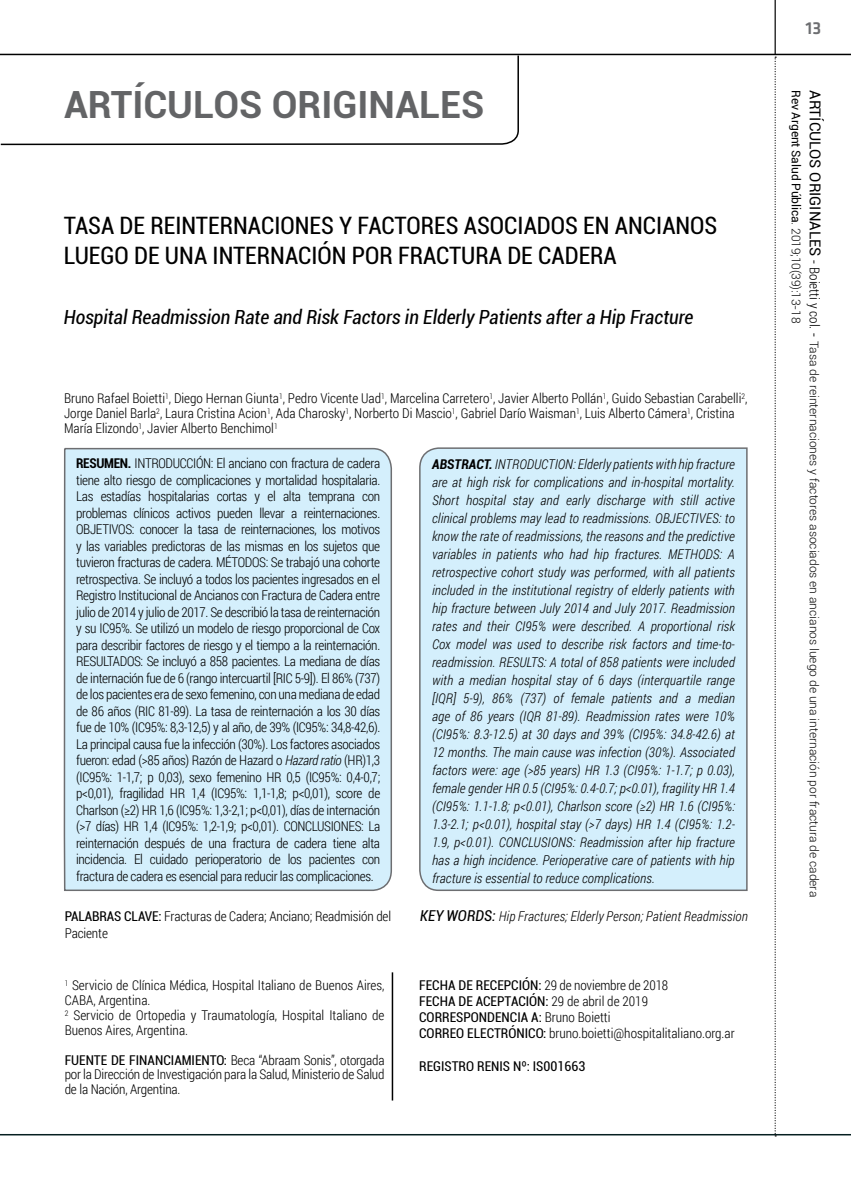
<style>
.page{position:relative;width:851px;height:1191px;background:#fff}
.page>*{position:absolute;margin:0;border:0;box-sizing:border-box;transform-origin:0 0}
.t1{font:700 37.5px "Roboto";color:#636466}
.t2{font:condensed 24px/30px "Roboto";color:#000}
.t3{font:italic condensed 19.5px "Roboto";color:#000}
.t4{font:500 18px "Klavika";color:#6d6e71}
.t5{font:300 13.5px/16.5px "Roboto Condensed";color:#000}
.t6{font:italic 300 13.5px/18px "Roboto Condensed";letter-spacing:.005em;color:#000;text-align:justify}
.t7{font:condensed 13.5px/15.8px "Roboto";color:#000}
.t8{font:300 12px/18px "Roboto";color:#000}
.s1{font-family:"Roboto";font-weight:700;font-stretch:condensed}
.s2{font-style:italic}
.s3{font-family:"Roboto";font-weight:400;font-stretch:condensed}
.s4{font-family:"Roboto";font-weight:400;font-stretch:condensed;font-size:15px}
.s5{font-family:"Roboto Condensed";font-weight:300;font-stretch:normal}
.s6{font-weight:400;font-size:15px}
.s7{font-family:"Formata";font-stretch:condensed;font-size:15px}
.s8{font-family:"Roboto Condensed";font-size:13.5px}
.s9{font-weight:400}
</style>
<div class="page">
<hr style="left:0;top:54px;width:850px;height:1px;background:#000">
<hr style="left:0;top:1134px;width:850px;height:1px;background:#061f20">
<hr style="left:774px;top:0;width:1px;height:54px;background:#000">
<svg style="left:774px;top:57px;width:2px;height:1079px"></svg>
<div style="left:63px;top:447px;width:329px;height:444px;background:#d4effc"></div>
<div style="left:419px;top:447px;width:329px;height:444px;background:#d4effc"></div>
<svg style="left:0;top:55px;width:519px;height:91px"></svg>
<hr style="left:391px;top:972px;width:2px;height:128px;background:#000">
<h1 class="t1" style="left:64px;top:79px;width:421px">ARTÍCULOS ORIGINALES</h1>
<h2 class="t2" style="left:64px;top:210px;width:655px">TASA DE REINTERNACIONES Y FACTORES ASOCIADOS EN ANCIANOS<br>LUEGO DE UNA INTERNACIÓN POR FRACTURA DE CADERA</h2>
<h3 class="t3" style="left:64px;top:303px;width:631px">Hospital Readmission Rate and Risk Factors in Elderly Patients after a Hip Fracture</h3>
<p class="t5" style="left:64px;top:390px;width:684px;line-height:15px">Bruno Rafael Boietti<sup>1</sup>, Diego Hernan Giunta<sup>1</sup>, Pedro Vicente Uad<sup>1</sup>, Marcelina Carretero<sup>1</sup>, Javier Alberto Pollán<sup>1</sup>, Guido Sebastian Carabelli<sup>2</sup>,<br>Jorge Daniel Barla<sup>2</sup>, Laura Cristina Acion<sup>1</sup>, Ada Charosky<sup>1</sup>, Norberto Di Mascio<sup>1</sup>, Gabriel Darío Waisman<sup>1</sup>, Luis Alberto Cámera<sup>1</sup>, Cristina<br>María Elizondo<sup>1</sup>, Javier Alberto Benchimol<sup>1</sup></p>
<p class="t5" style="left:76px;top:455px;width:306px;text-align:justify"><span class="s1">RESUMEN.</span> INTRODUCCIÓN: El anciano con fractura de cadera tiene alto riesgo de complicaciones y mortalidad hospitalaria.<br>Las estadías hospitalarias cortas y el alta temprana con problemas clínicos activos pueden llevar a reinternaciones.<br>OBJETIVOS: conocer la tasa de reinternaciones, los motivos y las variables predictoras de las mismas en los sujetos que tuvieron fracturas de cadera. MÉTODOS: Se trabajó una cohorte retrospectiva. Se incluyó a todos los pacientes ingresados en el Registro Institucional de Ancianos con Fractura de Cadera entre julio de 2014 y julio de 2017. Se describió la tasa de reinternación y su IC95%. Se utilizó un modelo de riesgo proporcional de Cox para describir factores de riesgo y el tiempo a la reinternación.<br>RESULTADOS: Se incluyó a 858 pacientes. La mediana de días de internación fue de 6 (rango intercuartil [RIC 5-9]). El 86% (737) de los pacientes era de sexo femenino, con una mediana de edad de 86 años (RIC 81-89). La tasa de reinternación a los 30 días fue de 10% (IC95%: 8,3-12,5) y al año, de 39% (IC95%: 34,8-42,6).<br>La principal causa fue la infección (30%). Los factores asociados fueron: edad (&gt;85 años) Razón de Hazard o <span class="s2">Hazard ratio</span> (HR)1,3 (IC95%: 1-1,7; p 0,03), sexo femenino HR 0,5 (IC95%: 0,4-0,7; p&lt;0,01), fragilidad HR 1,4 (IC95%: 1,1-1,8; p&lt;0,01), score de Charlson (≥2) HR 1,6 (IC95%: 1,3-2,1; p&lt;0,01), días de internación (&gt;7 días) HR 1,4 (IC95%: 1,2-1,9; p&lt;0,01). CONCLUSIONES: La reinternación después de una fractura de cadera tiene alta incidencia. El cuidado perioperatorio de los pacientes con fractura de cadera es esencial para reducir las complicaciones.</p>
<p class="t5" style="left:65px;top:907px;width:328px"><span class="s3">PALABRAS CLAVE:</span> Fracturas de Cadera; Anciano; Readmisión del<br>Paciente</p>
<p class="t5" style="left:65px;top:977px;width:321px;line-height:15px"><sup>1</sup> Servicio de Clínica Médica, Hospital Italiano de Buenos Aires, CABA, Argentina.<br><sup>2</sup> Servicio de Ortopedia y Traumatología, Hospital Italiano de Buenos Aires, Argentina.</p>
<p class="t5" style="left:65px;top:1052px;width:321px;line-height:14.2px;text-align:justify"><span class="s3">FUENTE DE FINANCIAMIENTO:</span> Beca “Abraam Sonis”, otorgada por la Dirección de Investigación para la Salud, Ministerio de Salud de la Nación, Argentina.</p>
<p class="t6" style="left:432px;top:455px;width:304px"><span class="s1">ABSTRACT.</span> INTRODUCTION: Elderly patients with hip fracture are at high risk for complications and in-hospital mortality.<br>Short hospital stay and early discharge with still active clinical problems may lead to readmissions. OBJECTIVES: to know the rate of readmissions, the reasons and the predictive variables in patients who had hip fractures. METHODS: A retrospective cohort study was performed, with all patients included in the institutional registry of elderly patients with hip fracture between July 2014 and July 2017. Readmission rates and their CI95% were described. A proportional risk Cox model was used to describe risk factors and time-to&shy;readmission. RESULTS: A total of 858 patients were included with a median hospital stay of 6 days (interquartile range [IQR] 5-9), 86% (737) of female patients and a median age of 86 years (IQR 81-89). Readmission rates were 10% (CI95%: 8.3-12.5) at 30 days and 39% (CI95%: 34.8-42.6) at 12 months. The main cause was infection (30%). Associated factors were: age (&gt;85 years) HR 1.3 (CI95%: 1-1.7; p 0.03), female gender HR 0.5 (CI95%: 0.4-0.7; p&lt;0.01), fragility HR 1.4 (CI95%: 1.1-1.8; p&lt;0.01), Charlson score (≥2) HR 1.6 (CI95%:<br>1.3-2.1; p&lt;0.01), hospital stay (&gt;7 days) HR 1.4 (CI95%: 1.2- 1.9, p&lt;0.01). CONCLUSIONS: Readmission after hip fracture has a high incidence. Perioperative care of patients with hip fracture is essential to reduce complications.</p>
<p class="t6" style="left:420px;top:906px;width:329px"><span class="s4">KEY WORDS:</span> Hip Fractures; Elderly Person; Patient Readmission</p>
<p class="t5" style="left:419px;top:976px;width:250px"><span class="s3">FECHA DE RECEPCIÓN:</span> 29 de noviembre de 2018</p>
<p class="t7" style="left:419px;top:993px;width:230px">FECHA DE ACEPTACIÓN: <span class="s5">29 de abril de 2019<br></span>CORRESPONDENCIA A: <span class="s5">Bruno Boietti</span></p>
<p class="t5" style="left:419px;top:1024px;width:317px"><span class="s3">CORREO ELECTRÓNICO:</span> bruno.boietti@hospitalitaliano.org.ar</p>
<p class="t7" style="left:419px;top:1058px;width:168px">REGISTRO RENIS Nº: IS001663</p>
<h3 class="t4" style="left:805px;top:19px;width:17px">13</h3>
<p class="t8" style="left:823px;top:90px;width:808px;rotate:90deg"><span class="s6">ARTÍCULOS ORIGINALES</span> <span class="s7">-</span> <span class="s8">Boietti y col.</span> <span class="s7">-</span> Tasa de reinternaciones y factores asociados en ancianos luego de una internación por fractura de cadera<br><span class="s9">Rev Argent Salud Pública</span>. 2019;10(39):13-18</p>
</div>
